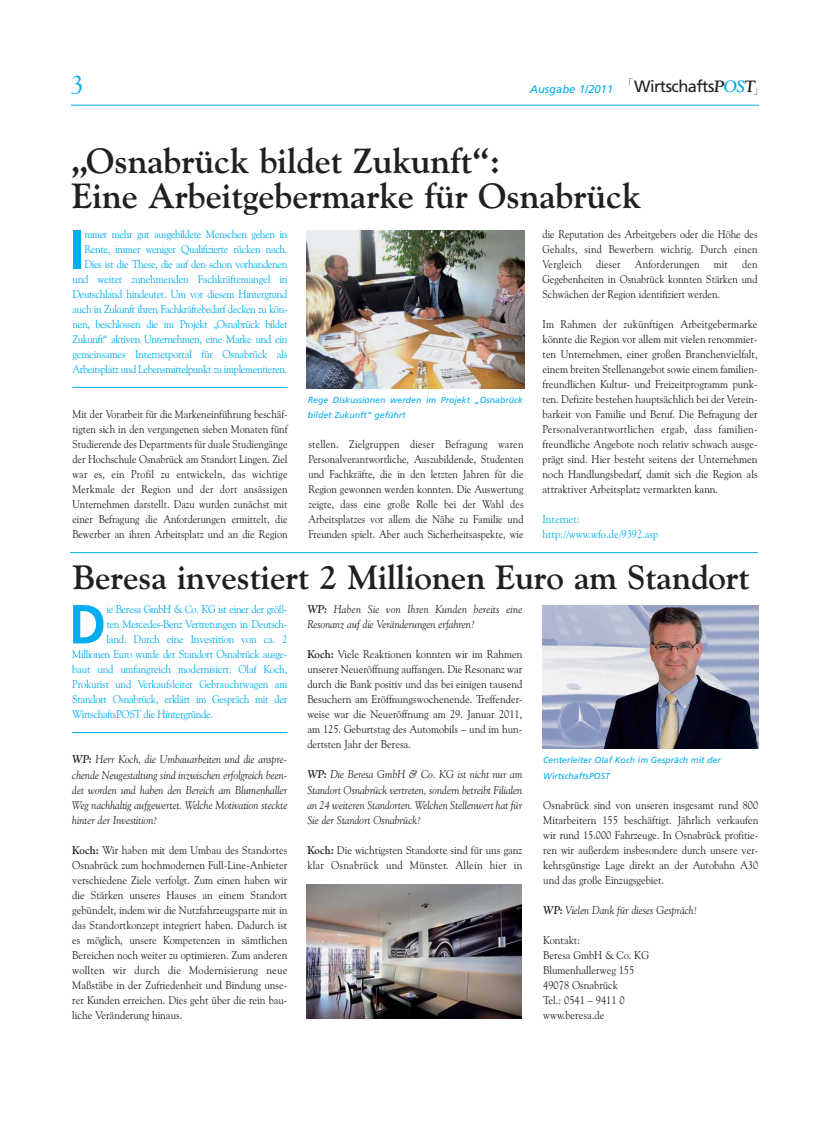
<style>
.page{position:relative;width:830px;height:1138px;background:#fff}
.page>*{position:absolute;margin:0;border:0;box-sizing:border-box;transform-origin:0 0}
.t1{font:700 54.88px "Frutiger";color:#00aeef;scale:.93 1}
.t2{font:700 35px/35px "Goudy Old Style BT";color:#231f20}
.t3{font:700 33.75px "Goudy Old Style BT";color:#231f20}
.t4{font:26.25px "Goudy Old Style BT";color:#00aeef}
.t5{font:16.38px "Frutiger";letter-spacing:-.035em;color:#231f20}
.t6{font:11.25px/15px "Goudy Old Style BT";color:#231f20;text-align:justify;scale:.93 1}
.t7{font:11.25px/15px "Goudy Old Style BT";color:#231f20;text-align:justify;scale:.9 1}
.t8{font:11.25px/15px "Goudy Old Style BT";letter-spacing:-.035em;color:#00aeef;text-align:right;scale:.93 1}
.t9{font:italic 11.25px/15px "Goudy Old Style BT";color:#231f20;text-align:justify;scale:.93 1}
.t10{font:11.25px "Goudy Old Style BT";letter-spacing:-.015em;color:#00aeef;scale:.93 1}
.t11{font:11.25px/15px "Goudy Old Style BT";color:#00aeef;scale:.93 1}
.t12{font:italic 11.25px "Frutiger";color:#00aeef}
.t13{font:11.25px "Goudy Old Style BT";letter-spacing:.02em;color:#231f20;scale:.9 1}
.t14{font:italic 8.75px/15px "Frutiger";color:#00aeef}
.s1{font-family:"Goudy Old Style BT";font-weight:700;font-style:italic}
.s2{font-family:"Goudy Old Style BT";font-weight:700;font-style:italic;color:#00aeef}
.s3{font-weight:700}
</style>
<div class="page">
<hr style="left:71px;top:105px;width:687px;height:1px;background:#00aeef">
<hr style="left:70px;top:552px;width:687px;height:1px;background:#00aeef">
<hr style="left:72px;top:387px;width:215px;height:1px;background:#00aeef">
<hr style="left:72px;top:732px;width:215px;height:1px;background:#00aeef">
<img style="left:542px;top:605px;width:216px;height:143px">
<img style="left:306px;top:884px;width:215px;height:134px">
<img style="left:307px;top:230px;width:217px;height:159px">
<h3 class="t4" style="left:71px;top:75px;width:14px">3</h3>
<p class="t12" style="left:529px;top:84px;width:85px">Ausgabe 1/2011</p>
<h3 class="t5" style="left:633px;top:80px;width:123px">Wirtschafts<span class="s1">P</span><span class="s2">OS</span><span class="s1">T</span></h3>
<h2 class="t2" style="left:72px;top:146px;width:570px">„Osnabrück bildet Zukunft“:<br>Eine Arbeitgebermarke für Osnabrück</h2>
<h1 class="t1" style="left:70px;top:227px;width:17px">I</h1>
<p class="t7" style="left:542px;top:228px;width:240px">die Reputation des Arbeitgebers oder die Höhe des Gehalts, sind Bewerbern wichtig. Durch einen Vergleich</p>
<p class="t8" style="left:72px;top:228px;width:233px">mmer mehr gut ausgebildete Menschen gehen in Rente, immer weniger Qualifizierte rücken nach.<br>Dies ist die These, die auf den schon vorhandenen und weiter zunehmenden Fachkräftemangel in Deutschland hindeutet. Um vor diesem Hintergrund auch in Zukunft ihren Fachkräftebedarf decken zu kön&shy;nen, beschlossen die im Projekt „Osnabrück bildet Zukunft“ aktiven Unternehmen, eine Marke und ein gemeinsames Internetportal für Osnabrück als Arbeitsplatz und Lebensmittelpunkt zu implementieren.</p>
<p class="t7" style="left:72px;top:408px;width:240px">Mit der Vorarbeit für die Markeneinführung beschäf&shy;tigten sich in den vergangenen sieben Monaten fünf Studierende des Departments für duale Studiengänge der Hochschule Osnabrück am Standort Lingen. Ziel war es, ein Profil zu entwickeln, das wichtige Merkmale der Region und der dort ansässigen Unternehmen darstellt. Dazu wurden zunächst mit einer Befragung die Anforderungen ermittelt, die Bewerber an ihren Arbeitsplatz und an die Region</p>
<p class="t7" style="left:542px;top:258px;width:240px;text-indent:199px">den Gegebenheiten in Osnabrück konnten Stärken und Schwächen der Region identifiziert werden.</p>
<p class="t6" style="left:542px;top:318px;width:233px">Im Rahmen der zukünftigen Arbeitgebermarke könnte die Region vor allem mit vielen renommier&shy;ten Unternehmen, einer großen Branchenvielfalt, einem breiten Stellenangebot sowie einem familien&shy;freundlichen Kultur- und Freizeitprogramm punk&shy;ten. Defizite bestehen hauptsächlich bei der Verein&shy;barkeit von Familie und Beruf. Die Befragung der Personalverantwortlichen ergab, dass familien&shy;freundliche Angebote noch relativ schwach ausge&shy;prägt sind. Hier besteht seitens der Unternehmen noch Handlungsbedarf, damit sich die Region als attraktiver Arbeitsplatz vermarkten kann.</p>
<p class="t11" style="left:542px;top:513px;width:126px">Internet: http://www.wfo.de/9392.asp</p>
<p class="t7" style="left:596px;top:258px;width:29px">dieser</p>
<p class="t13" style="left:634px;top:260px;width:74px">Anforderungen</p>
<p class="t7" style="left:713px;top:258px;width:17px">mit</p>
<p class="t14" style="left:308px;top:393px;width:216px">Rege Diskussionen werden im Projekt „Osnabrück bildet Zukunft“ geführt</p>
<p class="t7" style="left:308px;top:438px;width:240px">stellen. Zielgruppen dieser Befragung waren Personalverantwortliche, Auszubildende, Studenten und Fachkräfte, die in den letzten Jahren für die Region gewonnen werden konnten. Die Auswertung zeigte, dass eine große Rolle bei der Wahl des Arbeitsplatzes vor allem die Nähe zu Familie und Freunden spielt. Aber auch Sicherheitsaspekte, wie</p>
<h3 class="t3" style="left:73px;top:563px;width:678px">Beresa investiert 2 Millionen Euro am Standort</h3>
<h1 class="t1" style="left:69px;top:602px;width:41px">D</h1>
<p class="t8" style="left:106px;top:603px;width:196px">ie Beresa GmbH &amp; Co. KG ist einer der größ-</p>
<p class="t8" style="left:106px;top:618px;width:196px">ten Mercedes-Benz Vertretungen in Deutsch-</p>
<p class="t10" style="left:106px;top:635px;width:196px">land. Durch eine Investition von ca. 2</p>
<p class="t8" style="left:72px;top:648px;width:232px">Millionen Euro wurde der Standort Osnabrück ausge-</p>
<p class="t10" style="left:72px;top:665px;width:232px">baut und umfangreich modernisiert. Olaf Koch,</p>
<p class="t10" style="left:72px;top:680px;width:233px">Prokurist und Verkaufsleiter Gebrauchtwagen am</p>
<p class="t8" style="left:72px;top:693px;width:232px">Standort Osnabrück, erklärt im Gespräch mit der</p>
<p class="t8" style="left:72px;top:708px;width:153px">WirtschaftsPOST die Hintergründe.</p>
<p class="t9" style="left:72px;top:753px;width:233px"><span class="s3">WP:</span> Herr Koch, die Umbauarbeiten und die anspre&shy;chende Neugestaltung sind inzwischen erfolgreich been&shy;det worden und haben den Bereich am Blumenhaller Weg nachhaltig aufgewertet. Welche Motivation steckte hinter der Investition?</p>
<p class="t6" style="left:72px;top:843px;width:233px"><span class="s3">Koch:</span> Wir haben mit dem Umbau des Standortes Osnabrück zum hochmodernen Full-Line-Anbieter verschiedene Ziele verfolgt. Zum einen haben wir die Stärken unseres Hauses an einem Standort gebündelt, indem wir die Nutzfahrzeugsparte mit in das Standortkonzept integriert haben. Dadurch ist es möglich, unsere Kompetenzen in sämtlichen Bereichen noch weiter zu optimieren. Zum anderen wollten wir durch die Modernisierung neue Maßstäbe in der Zufriedenheit und Bindung unse&shy;rer Kunden erreichen. Dies geht über die rein bau&shy;liche Veränderung hinaus.</p>
<p class="t9" style="left:307px;top:603px;width:232px"><span class="s3">WP:</span> Haben Sie von Ihren Kunden bereits eine<br>Resonanz auf die Veränderungen erfahren?</p>
<p class="t6" style="left:307px;top:648px;width:233px"><span class="s3">Koch:</span> Viele Reaktionen konnten wir im Rahmen unserer Neueröffnung auffangen. Die Resonanz war durch die Bank positiv und das bei einigen tausend Besuchern am Eröffnungswochenende. Treffender&shy;weise war die Neueröffnung am 29. Januar 2011, am 125. Geburtstag des Automobils – und im hun&shy;dertsten Jahr der Beresa.</p>
<p class="t9" style="left:307px;top:768px;width:233px"><span class="s3">WP:</span> Die Beresa GmbH &amp; Co. KG ist nicht nur am Standort Osnabrück vertreten, sondern betreibt Filialen an 24 weiteren Standorten. Welchen Stellenwert hat für Sie der Standort Osnabrück?</p>
<p class="t6" style="left:307px;top:843px;width:232px"><span class="s3">Koch:</span> Die wichtigsten Standorte sind für uns ganz klar Osnabrück und Münster. Allein hier in</p>
<p class="t14" style="left:543px;top:753px;width:179px">Centerleiter Olaf Koch im Gespräch mit der<br>WirtschaftsPOST</p>
<p class="t6" style="left:543px;top:798px;width:233px">Osnabrück sind von unseren insgesamt rund 800<br>Mitarbeitern 155 beschäftigt. Jährlich verkaufen wir rund 15.000 Fahrzeuge. In Osnabrück profitie&shy;ren wir außerdem insbesondere durch unsere ver&shy;kehrsgünstige Lage direkt an der Autobahn A30 und das große Einzugsgebiet.</p>
<p class="t9" style="left:543px;top:903px;width:167px"><span class="s3">WP:</span> Vielen Dank für dieses Gespräch!</p>
<p class="t6" style="left:543px;top:933px;width:115px;text-align:left">Kontakt:<br>Beresa GmbH &amp; Co. KG<br>Blumenhallerweg 155<br>49078 Osnabrück<br>Tel.: 0541 – 9411 0 www.beresa.de</p>
</div>
